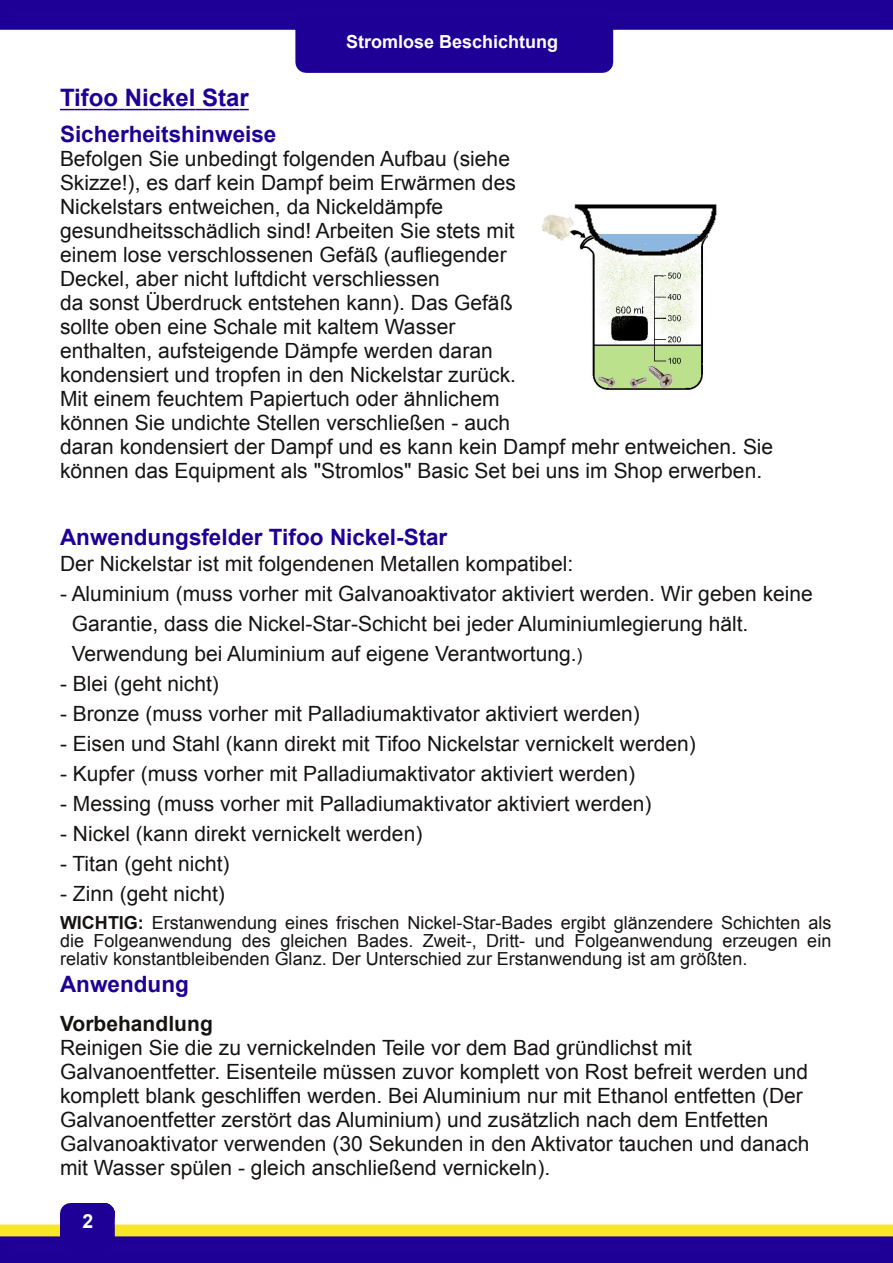
<style>
.page{position:relative;width:893px;height:1263px;background:#fff}
.page>*{position:absolute;margin:0;border:0;box-sizing:border-box;transform-origin:0 0}
.t1{font:700 24px "Arial";color:#1e0096}
.t2{font:700 22.5px "Arial";letter-spacing:.005em;color:#1e0096}
.t3{font:21px/24px "Arial";color:#161413}
.t4{font:700 21px "Arial";letter-spacing:.005em;color:#161413}
.t5{font:700 19.5px "Arial";color:#fff}
.t6{font:18px/18px "Arial";color:#161413;text-align:justify}
.t7{font:700 18px "Arial";color:#fff}
.s1{font-size:18px}
.s2{font-weight:700}
</style>
<div class="page">
<div style="left:6px;top:6px;width:881px;height:17px;background:#1f0197"></div>
<div style="left:0;top:0;width:893px;height:30px;border:13px solid #1e0096"></div>
<div style="left:306px;top:25px;width:297px;height:37px;background:#1e0096"></div>
<div style="left:295px;top:14px;width:318px;height:59px;border:21px solid #1e0096"></div>
<div style="left:6px;top:1239px;width:881px;height:17px;background:#1f0197"></div>
<div style="left:0;top:1233px;width:893px;height:30px;border:13px solid #1e0096"></div>
<div style="left:1px;top:1225px;width:891px;height:10px;background:#f8e729"></div>
<div style="left:0;top:1224px;width:893px;height:12px;border:2px solid #f8e729"></div>
<div style="left:71px;top:1213px;width:33px;height:25px;background:#1e0096"></div>
<div style="left:60px;top:1203px;width:55px;height:46px;border:21px solid #1e0096"></div>
<svg style="left:60px;top:109px;width:189px;height:1px"></svg>
<img style="left:542px;top:204px;width:175px;height:186px">
<p class="t7" style="left:346px;top:32px;width:213px">Stromlose Beschichtung</p>
<p class="t1" style="left:60px;top:84px;width:190px">Tifoo Nickel Star</p>
<p class="t2" style="left:60px;top:121px;width:218px">Sicherheitshinweise</p>
<p class="t3" style="left:60px;top:147px;width:715px">Befolgen Sie unbedingt folgenden Aufbau (siehe<br>Skizze!), es darf kein Dampf beim Erwärmen des<br>Nickelstars entweichen, da Nickeldämpfe<br>gesundheitsschädlich sind! Arbeiten Sie stets mit<br>einem lose verschlossenen Gefäß (aufliegender<br>Deckel, aber nicht luftdicht verschliessen<br>da sonst Überdruck entstehen kann). Das Gefäß<br>sollte oben eine Schale mit kaltem Wasser<br>enthalten, aufsteigende Dämpfe werden daran<br>kondensiert und tropfen in den Nickelstar zurück.<br>Mit einem feuchtem Papiertuch oder ähnlichem<br>können Sie undichte Stellen verschließen - auch<br>daran kondensiert der Dampf und es kann kein Dampf mehr entweichen. Sie können das Equipment als "Stromlos" Basic Set bei uns im Shop erwerben.</p>
<p class="t2" style="left:60px;top:524px;width:389px">Anwendungsfelder Tifoo Nickel-Star</p>
<p class="t3" style="left:60px;top:551px;width:515px">Der Nickelstar ist mit folgendenen Metallen kompatibel:</p>
<p class="t3" style="left:72px;top:578px;width:743px;line-height:30px;text-indent:-12px">- Aluminium (muss vorher mit Galvanoaktivator aktiviert werden. Wir geben keine<br>Garantie, dass die Nickel-Star-Schicht bei jeder Aluminiumlegierung hält.<br>Verwendung bei Aluminium auf eigene Verantwortung.<span class="s1">)</span></p>
<p class="t3" style="left:60px;top:671px;width:160px">- Blei (geht nicht)</p>
<p class="t3" style="left:60px;top:701px;width:581px">- Bronze (muss vorher mit Palladiumaktivator aktiviert werden)</p>
<p class="t3" style="left:60px;top:731px;width:637px">- Eisen und Stahl (kann direkt mit Tifoo Nickelstar vernickelt werden)</p>
<p class="t3" style="left:60px;top:761px;width:577px">- Kupfer (muss vorher mit Palladiumaktivator aktiviert werden)</p>
<p class="t3" style="left:60px;top:791px;width:593px">- Messing (muss vorher mit Palladiumaktivator aktiviert werden)</p>
<p class="t3" style="left:60px;top:821px;width:364px">- Nickel (kann direkt vernickelt werden)</p>
<p class="t3" style="left:60px;top:851px;width:171px">- Titan (geht nicht)</p>
<p class="t3" style="left:60px;top:881px;width:166px">- Zinn (geht nicht)</p>
<p class="t6" style="left:60px;top:914px;width:773px"><span class="s2">WICHTIG:</span> Erstanwendung eines frischen Nickel-Star-Bades ergibt glänzendere Schichten als die Folgeanwendung des gleichen Bades. Zweit-, Dritt- und Folgeanwendung erzeugen ein relativ konstantbleibenden Glanz. Der Unterschied zur Erstanwendung ist am größten.</p>
<p class="t2" style="left:60px;top:971px;width:130px">Anwendung</p>
<p class="t4" style="left:60px;top:1012px;width:154px">Vorbehandlung</p>
<p class="t3" style="left:60px;top:1036px;width:751px">Reinigen Sie die zu vernickelnden Teile vor dem Bad gründlichst mit Galvanoentfetter. Eisenteile müssen zuvor komplett von Rost befreit werden und komplett blank geschliffen werden. Bei Aluminium nur mit Ethanol entfetten (Der Galvanoentfetter zerstört das Aluminium) und zusätzlich nach dem Entfetten Galvanoaktivator verwenden (30 Sekunden in den Aktivator tauchen und danach mit Wasser spülen - gleich anschließend vernickeln).</p>
<p class="t5" style="left:83px;top:1211px;width:12px">2</p>
</div>
